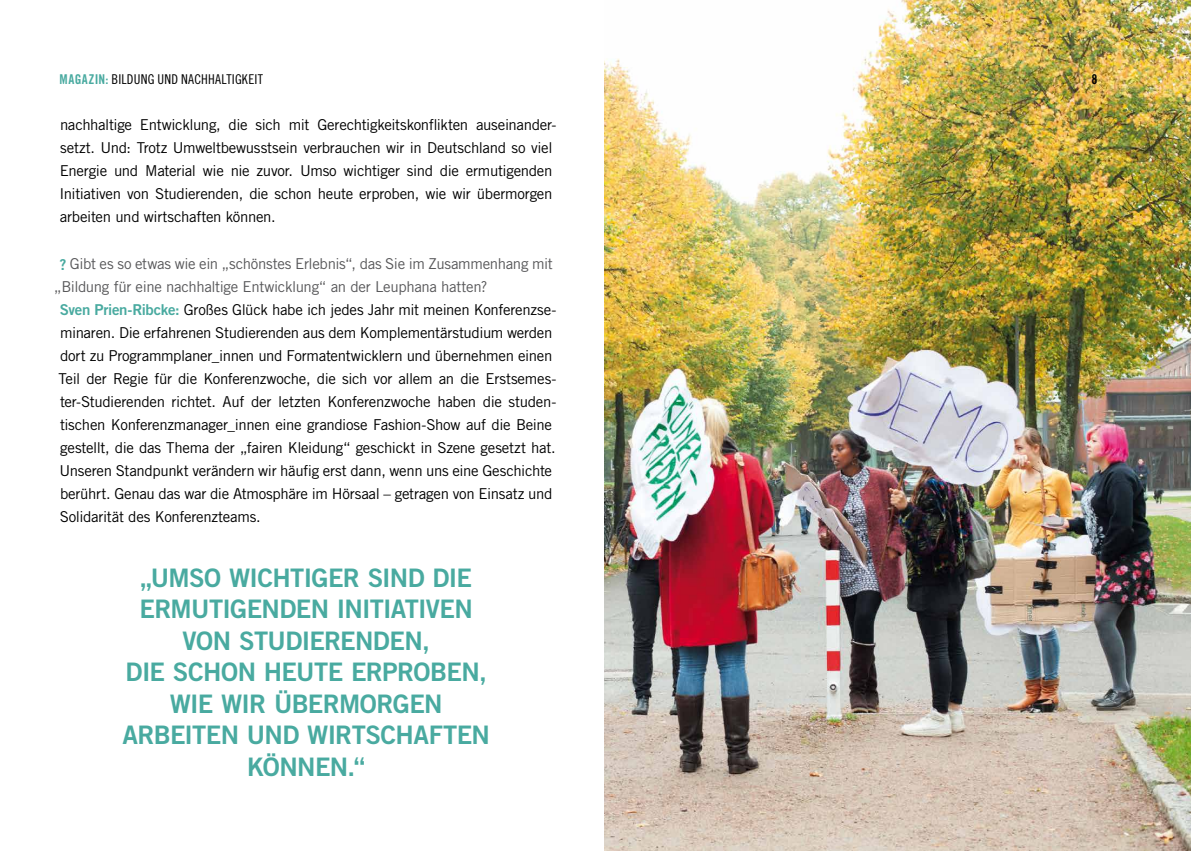
<style>
.page{position:relative;width:1191px;height:851px;background:#fff}
.page>*{position:absolute;margin:0;border:0;box-sizing:border-box;transform-origin:0 0}
.t1{font:25.5px/31.5px "Trade Gothic LT Std Bd 2";letter-spacing:-.025em;color:#49aaa0}
.t2{font:15px/23.1px "Trade Gothic LT Std";letter-spacing:-.015em;color:#000}
.t3{font:15px "Trade Gothic LT Std";letter-spacing:-.02em;color:#58585a}
.t4{font:13.5px "Trade Gothic LT Std Cn 18";letter-spacing:.015em;color:#000}
.t5{font:13.5px "Trade Gothic LT Std Bd Cn 20";color:#000}
.s1{font-family:"Trade Gothic LT Std Bd Cn 20";color:#49aaa0}
.s2{font-family:"Trade Gothic LT Std Bd 2";color:#49aaa0}
</style>
<div class="page">
<img style="left:604px;top:0;width:587px;height:850px">
<p class="t4" style="left:60px;top:71px;width:205px"><span class="s1">MAGAZIN:</span> BILDUNG UND NACHHALTIGKEIT</p>
<p class="t2" style="left:59px;top:113px;width:498px">nachhaltige Entwicklung, die sich mit Gerechtigkeitskonflikten auseinander&shy;setzt. U nd: Trotz U mweltbewusstsein verbrauchen wir in Deutschland so viel Energie und Material wie nie zuvor. U mso wichtiger sind die ermutigenden I nitiativen von Studierenden, die schon heute erproben, wie wir übermorgen arbeiten und wirtschaften können.</p>
<p class="t3" style="left:60px;top:254px;width:494px"><span class="s2">?</span> Gibt es so etwas wie ein „schönstes Erlebnis“, das Sie im Zusammenhang mit</p>
<p class="t3" style="left:54px;top:277px;width:435px">„Bildung für eine nachhaltige Entwicklung“ an der Leuphana hatten?</p>
<p class="t2" style="left:60px;top:297px;width:498px"><span class="s2">SVEN PRIEN-RIBCKE:</span> Großes Glück habe ich jedes Jahr mit meinen Konferenzse-</p>
<p class="t2" style="left:60px;top:320px;width:494px">minaren. Die erfahrenen Studierenden aus dem Komplementärstudium werden</p>
<p class="t2" style="left:60px;top:344px;width:494px">dort zu Programmplaner_innen und Formatentwicklern und übernehmen einen</p>
<p class="t2" style="left:59px;top:367px;width:499px">Teil der Regie für die Konferenzwoche, die sich vor allem an die Erstsemes-</p>
<p class="t2" style="left:60px;top:390px;width:498px">ter-Studierenden richtet. Auf der letzten Konferenzwoche haben die studen-</p>
<p class="t2" style="left:60px;top:413px;width:493px">tischen Konferenzmanager_innen eine grandiose Fashion-Show auf die Beine</p>
<p class="t2" style="left:60px;top:436px;width:497px">gestellt, die das Thema der „fairen Kleidung“ geschickt in Szene gesetzt hat.</p>
<p class="t2" style="left:59px;top:459px;width:494px">U nseren Standpunkt verändern wir häufig erst dann, wenn uns eine Geschichte</p>
<p class="t2" style="left:60px;top:482px;width:494px">berührt. Genau das war die Atmosphäre im H örsaal – getragen von Einsatz und</p>
<p class="t2" style="left:60px;top:505px;width:202px">Solidarität des Konferenzteams.</p>
<h1 class="t1" style="left:140px;top:561px;width:46px">„UMSO</h1>
<h1 class="t1" style="left:229px;top:561px;width:99px">WICHTIGER</h1>
<h1 class="t1" style="left:368px;top:561px;width:103px">SIND DIE</h1>
<h1 class="t1" style="left:140px;top:592px;width:18px">ERMU</h1>
<h1 class="t1" style="left:209px;top:592px;width:265px">TIGENDEN I NITIATIVEN</h1>
<h1 class="t1" style="left:183px;top:624px;width:249px">VON STUDIERENDEN,</h1>
<h1 class="t1" style="left:126px;top:655px;width:242px">DIE SCHON HEUTE ERPROBE</h1>
<h1 class="t1" style="left:461px;top:655px;width:27px">N,</h1>
<h1 class="t1" style="left:170px;top:687px;width:140px">WIE WIR ÜBERMORGE</h1>
<h1 class="t1" style="left:424px;top:687px;width:20px">N</h1>
<h1 class="t1" style="left:122px;top:718px;width:17px">ARBE</h1>
<h1 class="t1" style="left:247px;top:718px;width:244px;text-indent:-62px">ITEN UND WIRTSCHAFTEN<br>KÖNNEN.“</h1>
<p class="t5" style="left:1091px;top:71px;width:7px">8</p>
</div>
